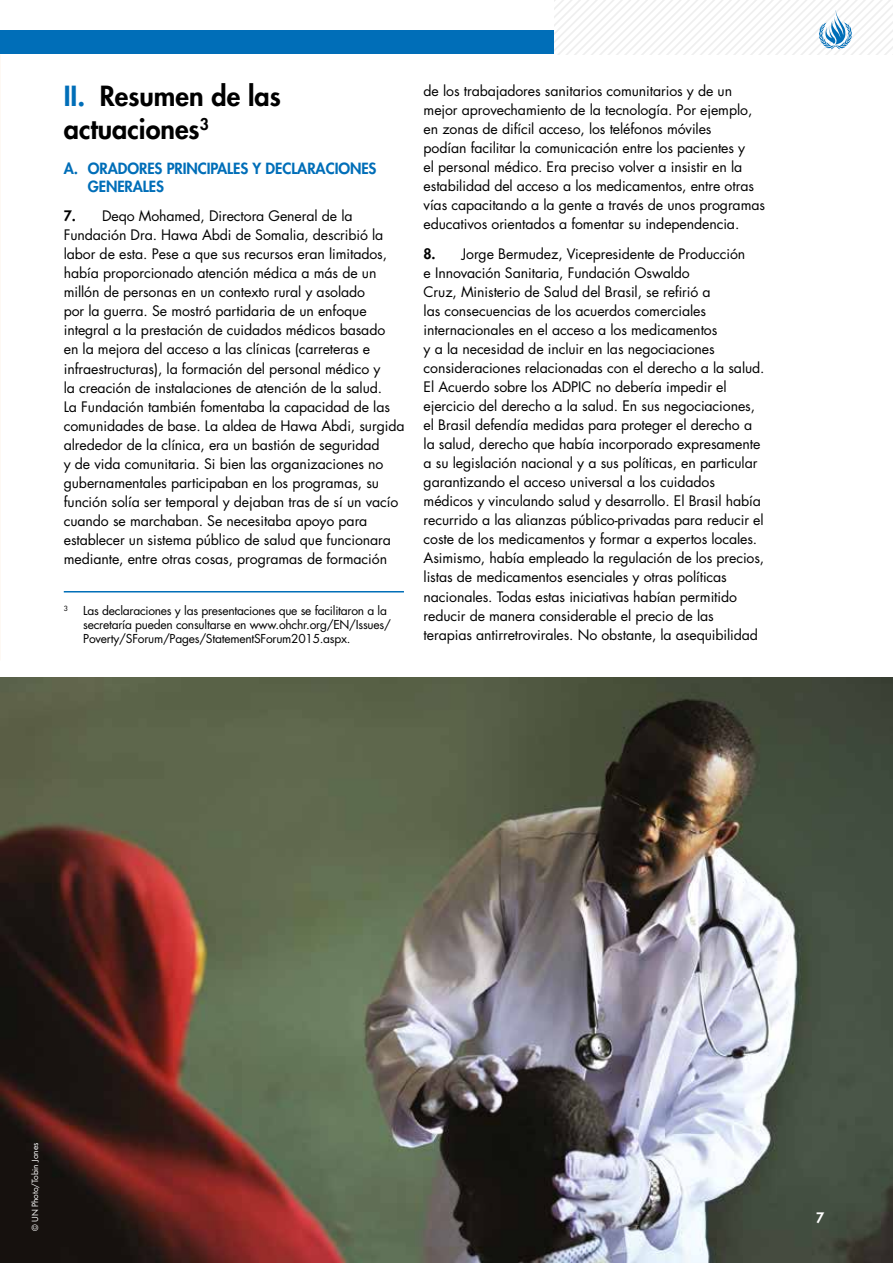
<style>
.page{position:relative;width:893px;height:1263px;background:#fff}
.page>*{position:absolute;margin:0;border:0;box-sizing:border-box;transform-origin:0 0}
.t1{font:800 27px/32.4px "Futura";color:#000}
.t2{font:800 15px/18px "Futura";letter-spacing:-.005em;color:#006eb8}
.t3{font:14.1px/19px "Futura";letter-spacing:-.005em;color:#000}
.t4{font:800 14.1px "Futura";color:#fff}
.t5{font:12px/14.4px "Futura";letter-spacing:-.02em;color:#000}
.t6{font:8.25px "Futura";letter-spacing:-.005em;color:#fff}
.t7{font:7.05px "Futura";color:#000}
.s1{color:#006eb8}
.s2{font-weight:800}
</style>
<div class="page">
<div style="left:0;top:31px;width:554px;height:23px;background:#006eb8"></div>
<svg style="left:554px;top:0;width:339px;height:54px"></svg>
<svg style="left:0;top:55px;width:1px;height:605px"></svg>
<img style="left:0;top:678px;width:893px;height:585px">
<hr style="left:64px;top:591px;width:340px;height:1px;background:#006eb8">
<h1 class="t1" style="left:64px;top:80px;width:219px"><span class="s1">II.</span> Resumen de las actuaciones<sup>3</sup></h1>
<p class="t2" style="left:88px;top:159px;width:290px;text-indent:-24px">A. ORADORES PRINCIPALES Y DECLARACIONES<br>GENERALES</p>
<p class="t3" style="left:64px;top:207px;width:342px"><span class="s2">7.</span> Deqo Mohamed, Directora General de la Fundación Dra. Hawa Abdi de Somalia, describió la labor de esta. Pese a que sus recursos eran limitados, había proporcionado atención médica a más de un millón de personas en un contexto rural y asolado<br>por la guerra. Se mostró partidaria de un enfoque integral a la prestación de cuidados médicos basado<br>en la mejora del acceso a las clínicas (carreteras e infraestructuras), la formación del personal médico y<br>la creación de instalaciones de atención de la salud.<br>La Fundación también fomentaba la capacidad de las comunidades de base. La aldea de Hawa Abdi, surgida alrededor de la clínica, era un bastión de seguridad<br>y de vida comunitaria. Si bien las organizaciones no gubernamentales participaban en los programas, su función solía ser temporal y dejaban tras de sí un vacío cuando se marchaban. Se necesitaba apoyo para establecer un sistema público de salud que funcionara mediante, entre otras cosas, programas de formación</p>
<p class="t7" style="left:64px;top:604px;width:6px">3</p>
<p class="t5" style="left:83px;top:603px;width:309px">Las declaraciones y las presentaciones que se facilitaron a la secretaría pueden consultarse en www.ohchr.org/EN/Issues/<br>Poverty/SForum/Pages/StatementSForum2015.aspx.</p>
<p class="t3" style="left:424px;top:81px;width:343px">de los trabajadores sanitarios comunitarios y de un mejor aprovechamiento de la tecnología. Por ejemplo, en zonas de difícil acceso, los teléfonos móviles<br>podían facilitar la comunicación entre los pacientes y<br>el personal médico. Era preciso volver a insistir en la estabilidad del acceso a los medicamentos, entre otras vías capacitando a la gente a través de unos programas educativos orientados a fomentar su independencia.</p>
<p class="t3" style="left:424px;top:244px;width:342px"><span class="s2">8.</span> Jorge Bermudez, Vicepresidente de Producción<br>e Innovación Sanitaria, Fundación Oswaldo<br>Cruz, Ministerio de Salud del Brasil, se refirió a<br>las consecuencias de los acuerdos comerciales internacionales en el acceso a los medicamentos<br>y a la necesidad de incluir en las negociaciones consideraciones relacionadas con el derecho a la salud.<br>El Acuerdo sobre los ADPIC no debería impedir el ejercicio del derecho a la salud. En sus negociaciones, el Brasil defendía medidas para proteger el derecho a la salud, derecho que había incorporado expresamente a su legislación nacional y a sus políticas, en particular garantizando el acceso universal a los cuidados médicos y vinculando salud y desarrollo. El Brasil había recurrido a las alianzas público-privadas para reducir el coste de los medicamentos y formar a expertos locales.<br>Asimismo, había empleado la regulación de los precios, listas de medicamentos esenciales y otras políticas nacionales. Todas estas iniciativas habían permitido reducir de manera considerable el precio de las terapias antirretrovirales. No obstante, la asequibilidad</p>
<p class="t6" style="left:30px;top:1231px;width:90px;rotate:-90deg">© UN Photo/Tobin Jones</p>
<p class="t4" style="left:816px;top:1209px;width:10px">7</p>
</div>
